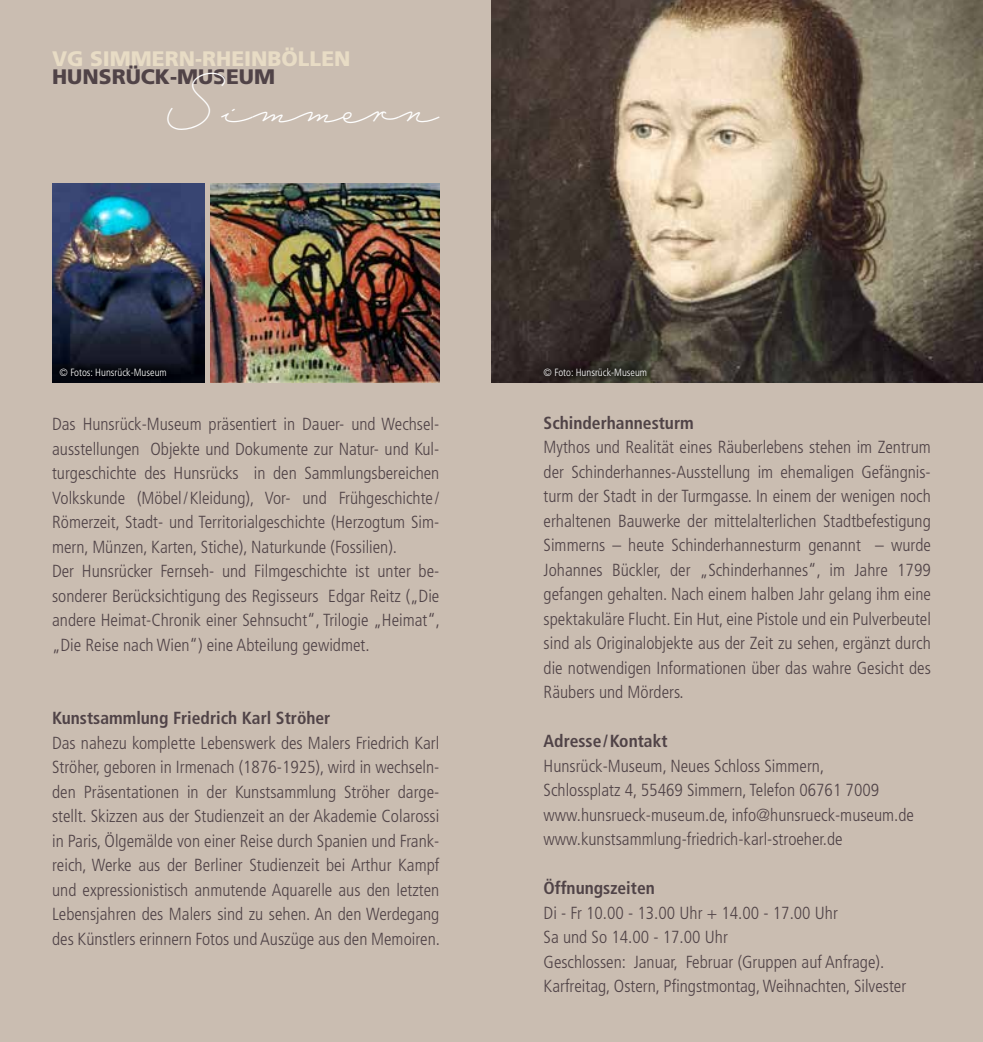
<style>
.page{position:relative;width:983px;height:1042px;background:#fff}
.page>*{position:absolute;margin:0;border:0;box-sizing:border-box;transform-origin:0 0}
.t1{font:47.77px "Mina";color:#fff}
.t2{font:900 21px "Frutiger";color:#e8dcc5}
.t3{font:900 21px "Frutiger";color:#504347}
.t4{font:300 condensed 17.5px/24.5px "Frutiger";color:#504347}
.t5{font:700 condensed 17.5px "Frutiger";color:#504347}
.t6{font:300 condensed 10.5px "Frutiger";color:#fff}
</style>
<div class="page">
<div style="left:0;top:0;width:982px;height:1042px;background:#cabdb1"></div>
<img style="left:491px;top:0;width:491px;height:382px">
<div style="left:535px;top:359px;width:120px;height:25px;background:#000;opacity:.75"></div>
<img style="left:52px;top:184px;width:152px;height:198px">
<img style="left:210px;top:184px;width:229px;height:198px">
<div style="left:51px;top:359px;width:124px;height:25px;background:#000;opacity:.75"></div>
<p class="t2" style="left:52px;top:46px;width:300px">VG SIMMERN-RHEINBÖLLEN</p>
<p class="t3" style="left:52px;top:64px;width:224px">HUNSRÜCK-MUSEUM</p>
<h1 class="t1" style="left:163px;top:77px;width:277px">Simmern</h1>
<p class="t6" style="left:59px;top:366px;width:109px">© Fotos: Hunsrück-Museum</p>
<p class="t4" style="left:52px;top:412px;width:389px">Das Hunsrück-Museum präsentiert in Dauer- und Wechsel&shy;ausstellungen Objekte und Dokumente zur Natur- und Kul&shy;turgeschichte des Hunsrücks in den Sammlungsbereichen Volkskunde (Möbel/Kleidung), Vor- und Frühgeschichte/ Römerzeit, Stadt- und Territorialgeschichte (Herzogtum Sim&shy;mern, Münzen, Karten, Stiche), Naturkunde (Fossilien).<br>Der Hunsrücker Fernseh- und Filmgeschichte ist unter be&shy;sonderer Berücksichtigung des Regisseurs Edgar Reitz („Die andere Heimat-Chronik einer Sehnsucht“, Trilogie „Heimat“, „Die Reise nach Wien“) eine Abteilung gewidmet.</p>
<p class="t5" style="left:52px;top:708px;width:280px">Kunstsammlung Friedrich Karl Ströher</p>
<p class="t4" style="left:52px;top:730px;width:389px;text-align:justify">Das nahezu komplette Lebenswerk des Malers Friedrich Karl Ströher, geboren in Irmenach (1876-1925), wird in wechseln&shy;den Präsentationen in der Kunstsammlung Ströher darge&shy;stellt. Skizzen aus der Studienzeit an der Akademie Colarossi in Paris, Ölgemälde von einer Reise durch Spanien und Frank&shy;reich, Werke aus der Berliner Studienzeit bei Arthur Kampf und expressionistisch anmutende Aquarelle aus den letzten Lebensjahren des Malers sind zu sehen. An den Werdegang des Künstlers erinnern Fotos und Auszüge aus den Memoiren.</p>
<p class="t6" style="left:543px;top:366px;width:105px">© Foto: Hunsrück-Museum</p>
<p class="t5" style="left:543px;top:412px;width:152px">Schinderhannesturm</p>
<p class="t4" style="left:543px;top:435px;width:388px;text-align:justify">Mythos und Realität eines Räuberlebens stehen im Zentrum der Schinderhannes-Ausstellung im ehemaligen Gefängnis&shy;turm der Stadt in der Turmgasse. In einem der wenigen noch erhaltenen Bauwerke der mittelalterlichen Stadtbefestigung Simmerns – heute Schinderhannesturm genannt – wurde Johannes Bückler, der „Schinderhannes“, im Jahre 1799 gefangen gehalten. Nach einem halben Jahr gelang ihm eine spektakuläre Flucht. Ein Hut, eine Pistole und ein Pulverbeutel sind als Originalobjekte aus der Zeit zu sehen, ergänzt durch die notwendigen Informationen über das wahre Gesicht des Räubers und Mörders.</p>
<p class="t5" style="left:543px;top:731px;width:125px">Adresse/Kontakt</p>
<p class="t4" style="left:543px;top:754px;width:372px">Hunsrück-Museum, Neues Schloss Simmern,<br>Schlossplatz 4, 55469 Simmern, Telefon 06761 7009 www.hunsrueck-museum.de, info@hunsrueck-museum.de www.kunstsammlung-friedrich-karl-stroeher.de</p>
<p class="t5" style="left:543px;top:878px;width:113px">Öffnungszeiten</p>
<p class="t4" style="left:543px;top:901px;width:364px">Di - Fr 10.00 - 13.00 Uhr + 14.00 - 17.00 Uhr<br>Sa und So 14.00 - 17.00 Uhr<br>Geschlossen: Januar, Februar (Gruppen auf Anfrage).<br>Karfreitag, Ostern, Pfingstmontag, Weihnachten, Silvester</p>
</div>
